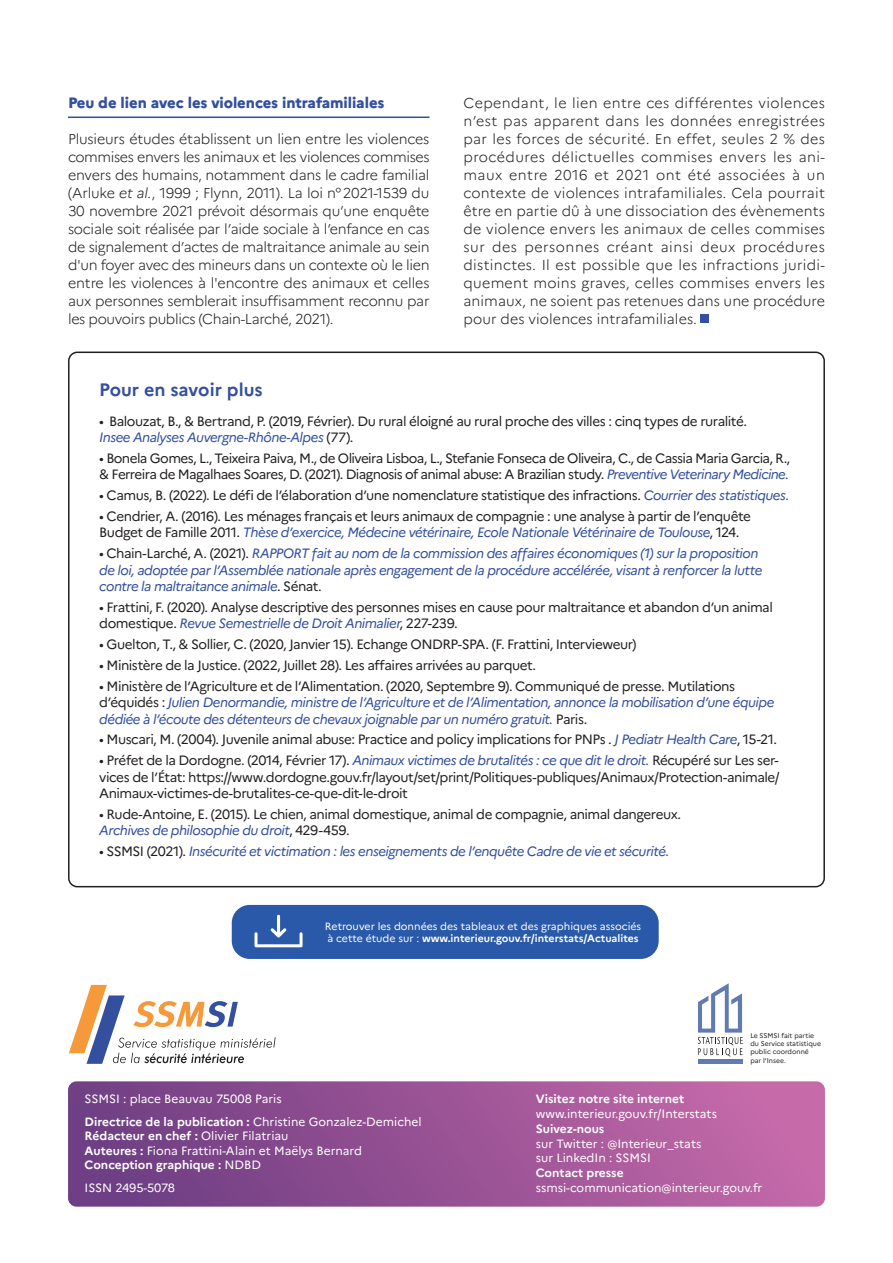
<style>
.page{position:relative;width:893px;height:1263px;background:#fff}
.page>*{position:absolute;margin:0;border:0;box-sizing:border-box;transform-origin:0 0}
.PESP_-_Titre{font:700 18px "Marianne";color:#334f9e}
.Intertitre_n2{font:800 15px "Marianne";letter-spacing:-.005em;color:#334f9e}
.texte_courant{font:300 14.25px/18px "Marianne";letter-spacing:-.02em;color:#231f20;text-align:justify}
.t1{font:13.5px/16.5px "Marianne";letter-spacing:-.035em;color:#231f20}
.t2{font:italic 13.5px/16.5px "Marianne";letter-spacing:-.04em;color:#334f9e}
.t3{font:12px/14.9px "Marianne";color:#fff}
.t4{font:700 12px "Marianne";color:#fff}
._2019_Figures_Champ{font:10.5px/12.6px "Marianne";color:#fff}
._2019_Figures_Champ-2{font:6.75px/8.1px "Marianne";color:#231f20}
.s1{font-style:italic}
.s2{font-style:italic;color:#334f9e}
.s3{font-style:normal;color:#231f20}
.s4{font-weight:700}
.s5{font-weight:400}
</style>
<div class="page">
<svg style="left:68px;top:1081px;width:757px;height:126px;background:#995496"></svg>
<svg style="left:69px;top:985px;width:207px;height:79px"></svg>
<div style="left:232px;top:905px;width:427px;height:54px;background:#2959a8;border-radius:18px"></div>
<svg style="left:254px;top:914px;width:49px;height:33px"></svg>
<div style="left:698px;top:1059px;width:44px;height:5px;background:#617ab2"></div>
<svg style="left:698px;top:983px;width:45px;height:74px"></svg>
<hr style="left:68px;top:117px;width:361px;height:1px;background:#334f9e">
<div style="left:701px;top:314px;width:8px;height:9px;background:#334f9e"></div>
<p class="Intertitre_n2" style="left:68px;top:91px;width:318px">Peu de lien avec les violences intrafamiliales</p>
<p class="texte_courant" style="left:68px;top:129px;width:363px">Plusieurs études établissent un lien entre les violences commises envers les animaux et les violences commises envers des humains, notamment dans le cadre familial (Arluke <span class="s1">et al.</span>, 1999 ; Flynn, 2011). La loi n° 2021-1539 du 30 novembre 2021 prévoit désormais qu’une enquête sociale soit réalisée par l’aide sociale à l’enfance en cas de signalement d’actes de maltraitance animale au sein d'un foyer avec des mineurs dans un contexte où le lien entre les violences à l'encontre des animaux et celles aux personnes semblerait insuffisamment reconnu par les pouvoirs publics (Chain-Larché, 2021).</p>
<p class="texte_courant" style="left:463px;top:93px;width:363px">Cependant, le lien entre ces différentes violences n’est pas apparent dans les données enregistrées par les forces de sécurité. En effet, seules 2 % des procédures délictuelles commises envers les ani&shy;maux entre 2016 et 2021 ont été associées à un contexte de violences intrafamiliales. Cela pourrait être en partie dû à une dissociation des évènements de violence envers les animaux de celles commises sur des personnes créant ainsi deux procédures distinctes. Il est possible que les infractions juridi&shy;quement moins graves, celles commises envers les animaux, ne soient pas retenues dans une procédure pour des violences intrafamiliales.</p>
<p class="PESP_-_Titre" style="left:99px;top:376px;width:165px">Pour en savoir plus</p>
<p class="t1" style="left:99px;top:411px;width:649px">• Balouzat, B., &amp; Bertrand, P. (2019, Février). Du rural éloigné au rural proche des villes : cinq types de ruralité.<br><span class="s2">Insee Analyses Auvergne-Rhône-Alpes</span> (77).</p>
<p class="t1" style="left:99px;top:449px;width:692px">• Bonela Gomes, L., Teixeira Paiva, M., de Oliveira Lisboa, L., Stefanie Fonseca de Oliveira, C., de Cassia Maria Garcia, R., &amp; Ferreira de Magalhaes Soares, D. (2021). Diagnosis of animal abuse: A Brazilian study. <span class="s2">Preventive Veterinary Medicine.</span></p>
<p class="t1" style="left:99px;top:486px;width:692px">• Camus, B. (2022). Le défi de l’élaboration d’une nomenclature statistique des infractions. <span class="s2">Courrier des statistiques.</span></p>
<p class="t1" style="left:99px;top:507px;width:653px">• Cendrier, A. (2016). Les ménages français et leurs animaux de compagnie : une analyse à partir de l’enquête<br>Budget de Famille 2011. <span class="s2">Thèse d’exercice, Médecine vétérinaire, Ecole Nationale Vétérinaire de Toulouse</span>, 124.</p>
<p class="t2" style="left:99px;top:544px;width:664px"><span class="s3">• Chain-Larché, A. (2021).</span> RAPPORT fait au nom de la commission des affaires économiques (1) sur la proposition de loi, adoptée par l’Assemblée nationale après engagement de la procédure accélérée, visant à renforcer la lutte contre la maltraitance animale<span class="s3">. Sénat.</span></p>
<p class="t1" style="left:99px;top:598px;width:675px">• Frattini, F. (2020). Analyse descriptive des personnes mises en cause pour maltraitance et abandon d’un animal domestique. <span class="s2">Revue Semestrielle de Droit Animalier</span>, 227-239.</p>
<p class="t1" style="left:99px;top:635px;width:539px">• Guelton, T., &amp; Sollier, C. (2020, Janvier 15). Echange ONDRP-SPA. (F. Frattini, Intervieweur)</p>
<p class="t1" style="left:99px;top:656px;width:438px">• Ministère de la Justice. (2022, Juillet 28). Les affaires arrivées au parquet.</p>
<p class="t2" style="left:99px;top:676px;width:676px"><span class="s3">• Ministère de l’Agriculture et de l’Alimentation. (2020, Septembre 9). Communiqué de presse. Mutilations d’équidés :</span> Julien Denormandie, ministre de l’Agriculture et de l’Alimentation, annonce la mobilisation d’une équipe dédiée à l’écoute des détenteurs de chevaux joignable par un numéro gratuit. <span class="s3">Paris.</span></p>
<p class="t1" style="left:99px;top:730px;width:679px">• Muscari, M. (2004). Juvenile animal abuse: Practice and policy implications for PNPs . <span class="s2">J Pediatr Health Care</span>, 15-21.</p>
<p class="t1" style="left:99px;top:751px;width:682px;text-align:justify">• Préfet de la Dordogne. (2014, Février 17). <span class="s2">Animaux victimes de brutalités : ce que dit le droit.</span> Récupéré sur Les ser&shy;vices de l’État: https://www.dordogne.gouv.fr/layout/set/print/Politiques-publiques/Animaux/Protection-animale/ Animaux-victimes-de-brutalites-ce-que-dit-le-droit</p>
<p class="t1" style="left:99px;top:805px;width:583px">• Rude-Antoine, E. (2015). Le chien, animal domestique, animal de compagnie, animal dangereux.<br><span class="s2">Archives de philosophie du droit</span>, 429-459.</p>
<p class="t2" style="left:99px;top:842px;width:572px"><span class="s3">• SSMSI (2021).</span> Insécurité et victimation : les enseignements de l’enquête Cadre de vie et sécurité.</p>
<p class="_2019_Figures_Champ" style="left:325px;top:919px;width:318px">Retrouver les données des tableaux et des graphiques associés à cette étude sur : <span class="s4">www.interieur.gouv.fr/interstats/Actualites</span></p>
<p class="_2019_Figures_Champ-2" style="left:750px;top:1031px;width:72px">Le SSMSI fait partie du Service statistique public coordonné par l’Insee.</p>
<p class="t3" style="left:85px;top:1090px;width:199px">SSMSI : place Beauvau 75008 Paris</p>
<p class="t4" style="left:85px;top:1112px;width:339px">Directrice de la publication : <span class="s5">Christine Gonzalez-Demichel</span></p>
<p class="t4" style="left:85px;top:1127px;width:205px">Rédacteur en chef : <span class="s5">Olivier Filatriau</span></p>
<p class="t3" style="left:85px;top:1142px;width:279px"><span class="s4">Auteures :</span> Fiona Frattini-Alain et Maëlys Bernard</p>
<p class="t4" style="left:85px;top:1155px;width:178px">Conception graphique : <span class="s5">NDBD</span></p>
<p class="t3" style="left:85px;top:1179px;width:92px">ISSN 2495-5078</p>
<p class="t3" style="left:536px;top:1090px;width:183px"><span class="s4">Visitez notre site internet </span>www.interieur.gouv.fr/Interstats</p>
<p class="t3" style="left:536px;top:1120px;width:167px"><span class="s4">Suivez-nous<br></span>sur Twitter : @Interieur_stats sur LinkedIn : SSMSI</p>
<p class="t3" style="left:536px;top:1164px;width:228px"><span class="s4">Contact presse </span>ssmsi-communication@interieur.gouv.fr</p>
</div>
